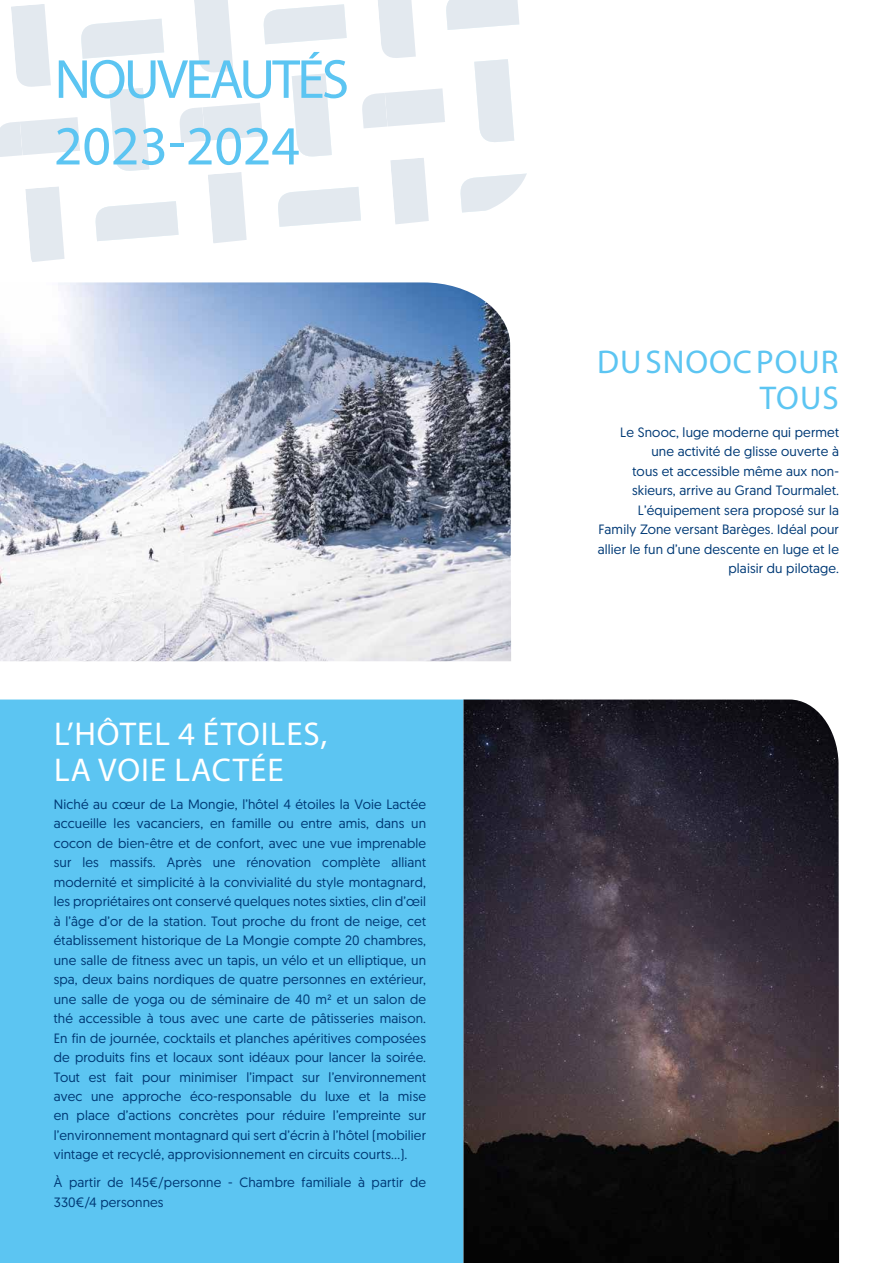
<style>
.page{position:relative;width:893px;height:1263px;background:#fff}
.page>*{position:absolute;margin:0;border:0;box-sizing:border-box;transform-origin:0 0}
.t1{font:55.5px/66.6px "Myriad Pro";letter-spacing:-.05em;color:#5cc5f2}
.t2{font:33px/36px "Myriad Pro";letter-spacing:.03em;color:#fff}
.t3{font:33px/36px "Myriad Pro";letter-spacing:.03em;color:#5cc5f2;text-align:right}
.t4{font:13.5px/19.5px "Geomanist";letter-spacing:.01em;color:#003a76;text-align:justify}
</style>
<div class="page">
<svg style="left:390px;top:158px;width:39px;height:66px"></svg>
<svg style="left:460px;top:173px;width:67px;height:40px"></svg>
<svg style="left:208px;top:172px;width:39px;height:71px"></svg>
<svg style="left:278px;top:187px;width:83px;height:40px"></svg>
<svg style="left:362px;top:0;width:157px;height:142px"></svg>
<svg style="left:25px;top:186px;width:40px;height:76px"></svg>
<svg style="left:95px;top:201px;width:84px;height:40px"></svg>
<svg style="left:180px;top:0;width:167px;height:157px"></svg>
<svg style="left:0;top:4px;width:164px;height:167px"></svg>
<img style="left:0;top:282px;width:511px;height:379px">
<div style="left:0;top:699px;width:463px;height:564px;background:#5cc5f2"></div>
<img style="left:463px;top:699px;width:376px;height:564px">
<h1 class="t1" style="left:54px;top:45px;width:297px">NOUVEAUTÉS<br>2023-2024</h1>
<h2 class="t2" style="left:54px;top:715px;width:275px">L’HÔTEL 4 ÉTOILES,<br>LA VOIE LACTÉE</h2>
<p class="t4" style="left:54px;top:794px;width:374px">Niché au cœur de La Mongie, l’hôtel 4 étoiles la Voie Lactée accueille les vacanciers, en famille ou entre amis, dans un cocon de bien-être et de confort, avec une vue imprenable sur les massifs. Après une rénovation complète alliant modernité et simplicité à la convivialité du style montagnard, les propriétaires ont conservé quelques notes sixties, clin d’œil à l’âge d’or de la station. Tout proche du front de neige, cet établissement historique de La Mongie compte 20 chambres, une salle de fitness avec un tapis, un vélo et un elliptique, un spa, deux bains nordiques de quatre personnes en extérieur, une salle de yoga ou de séminaire de 40 m² et un salon de thé accessible à tous avec une carte de pâtisseries maison.<br>En fin de journée, cocktails et planches apéritives composées de produits fins et locaux sont idéaux pour lancer la soirée.<br>Tout est fait pour minimiser l’impact sur l’environnement avec une approche éco-responsable du luxe et la mise en place d’actions concrètes pour réduire l’empreinte sur l’environnement montagnard qui sert d’écrin à l’hôtel (mobilier vintage et recyclé, approvisionnement en circuits courts…).</p>
<p class="t4" style="left:54px;top:1172px;width:374px">À partir de 145€/personne - Chambre familiale à partir de<br>330€/4 personnes</p>
<h2 class="t3" style="left:597px;top:343px;width:243px">DU SNOOC POUR<br>TOUS</h2>
<p class="t4" style="left:598px;top:422px;width:243px;text-align:right">Le Snooc, luge moderne qui permet une activité de glisse ouverte à<br>tous et accessible même aux non&shy;skieurs, arrive au Grand Tourmalet.<br>L’équipement sera proposé sur la Family Zone versant Barèges. Idéal pour allier le fun d’une descente en luge et le plaisir du pilotage.</p>
</div>
